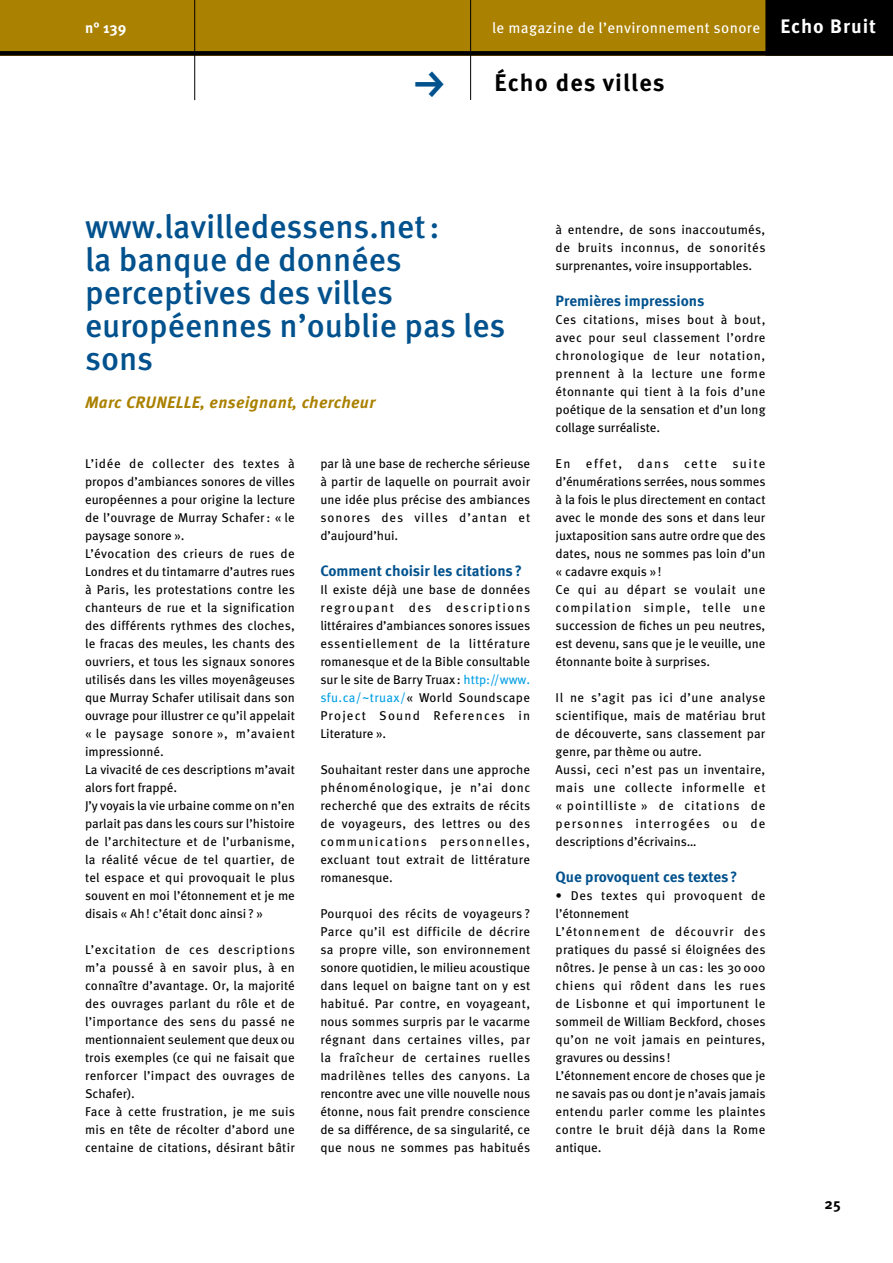
<style>
.page{position:relative;width:893px;height:1263px;background:#fff}
.page>*{position:absolute;margin:0;border:0;box-sizing:border-box;transform-origin:0 0}
.t1{font:45px "FF Dingbests";color:#00518d}
.t2{font:500 33px/33px "Meta OT";color:#00518d}
.t3{font:700 24px "Meta OT";letter-spacing:.045em;color:#000}
.t4{font:italic 700 16.5px "Meta OT";letter-spacing:.02em;color:#aa8100}
.t5{font:700 15px "Meta OT";color:#00518d}
.t6{font:15px "Meta OT";letter-spacing:.025em;color:#fff}
.t7{font:700 15px "Meta OT";color:#fff}
.t8{font:700 15px "Meta OT";color:#000}
.t9{font:12.75px/18px "Meta OT";letter-spacing:.01em;color:#000;text-align:justify}
.s1{font-weight:700;font-size:19.5px}
.s2{color:#009fe3}
</style>
<div class="page">
<div style="left:0;top:0;width:893px;height:56px;background:#aa8100"></div>
<hr style="left:470px;top:0;width:1px;height:100px;background:#000">
<hr style="left:194px;top:0;width:1px;height:100px;background:#000">
<div style="left:765px;top:0;width:128px;height:56px;background:#000"></div>
<div style="left:0;top:51px;width:893px;height:5px;background:#000"></div>
<p class="t7" style="left:85px;top:18px;width:43px">n° 139</p>
<p class="t6" style="left:492px;top:19px;width:385px">le magazine de l’environnement sonore <span class="s1">Echo Bruit</span></p>
<h1 class="t1" style="left:405px;top:101px;width:35px;rotate:-90deg">g</h1>
<h3 class="t3" style="left:495px;top:68px;width:171px">Écho des villes</h3>
<h2 class="t2" style="left:85px;top:210px;width:422px">www.lavilledessens.net:<br>la banque de données perceptives des villes européennes n’oublie pas les sons</h2>
<p class="t4" style="left:85px;top:392px;width:292px">Marc CRUNELLE, enseignant, chercheur</p>
<p class="t9" style="left:85px;top:455px;width:211px;text-align:left">L’idée de collecter des textes à propos d’ambiances sonores de villes européennes a pour origine la lecture de l’ouvrage de Murray Schafer: « le paysage sonore ».<br>L’évocation des crieurs de rues de Londres et du tintamarre d’autres rues à Paris, les protestations contre les chanteurs de rue et la signification des différents rythmes des cloches, le fracas des meules, les chants des ouvriers, et tous les signaux sonores utilisés dans les villes moyenâgeuses que Murray Schafer utilisait dans son ouvrage pour illustrer ce qu’il appelait « le paysage sonore », m’avaient impressionné.<br>La vivacité de ces descriptions m’avait alors fort frappé.<br>J’y voyais la vie urbaine comme on n’en parlait pas dans les cours sur l’histoire de l’architecture et de l’urbanisme, la réalité vécue de tel quartier, de tel espace et qui provoquait le plus souvent en moi l’étonnement et je me disais « Ah! c’était donc ainsi ? »</p>
<p class="t9" style="left:85px;top:941px;width:211px;text-align:left">L’excitation de ces descriptions m’a poussé à en savoir plus, à en connaître d’avantage. Or, la majorité des ouvrages parlant du rôle et de l’importance des sens du passé ne mentionnaient seulement que deux ou trois exemples (ce qui ne faisait que renforcer l’impact des ouvrages de Schafer).<br>Face à cette frustration, je me suis mis en tête de récolter d’abord une centaine de citations, désirant bâtir</p>
<p class="t9" style="left:320px;top:455px;width:211px">par là une base de recherche sérieuse à partir de laquelle on pourrait avoir une idée plus précise des ambiances sonores des villes d’antan et d’aujourd’hui.</p>
<p class="t5" style="left:320px;top:561px;width:203px">Comment choisir les citations?</p>
<p class="t9" style="left:320px;top:581px;width:211px">Il existe déjà une base de données regroupant des descriptions littéraires d’ambiances sonores issues essentiellement de la littérature romanesque et de la Bible consultable sur le site de Barry Truax: <span class="s2">http://www. sfu.ca/~truax/</span>« World Soundscape Project Sound References in Literature ».</p>
<p class="t9" style="left:320px;top:761px;width:211px">Souhaitant rester dans une approche phénoménologique, je n’ai donc recherché que des extraits de récits de voyageurs, des lettres ou des communications personnelles, excluant tout extrait de littérature romanesque.</p>
<p class="t9" style="left:320px;top:905px;width:211px">Pourquoi des récits de voyageurs ?<br>Parce qu’il est difficile de décrire sa propre ville, son environnement sonore quotidien, le milieu acoustique dans lequel on baigne tant on y est habitué. Par contre, en voyageant, nous sommes surpris par le vacarme régnant dans certaines villes, par la fraîcheur de certaines ruelles madrilènes telles des canyons. La rencontre avec une ville nouvelle nous étonne, nous fait prendre conscience de sa différence, de sa singularité, ce que nous ne sommes pas habitués</p>
<p class="t9" style="left:556px;top:221px;width:211px">à entendre, de sons inaccoutumés, de bruits inconnus, de sonorités surprenantes, voire insupportables.</p>
<p class="t5" style="left:556px;top:291px;width:150px">Premières impressions</p>
<p class="t9" style="left:556px;top:311px;width:211px">Ces citations, mises bout à bout, avec pour seul classement l’ordre chronologique de leur notation, prennent à la lecture une forme étonnante qui tient à la fois d’une poétique de la sensation et d’un long collage surréaliste.</p>
<p class="t9" style="left:556px;top:455px;width:211px;text-align:left">En effet, dans cette suite d’énumérations serrées, nous sommes à la fois le plus directement en contact avec le monde des sons et dans leur juxtaposition sans autre ordre que des dates, nous ne sommes pas loin d’un « cadavre exquis »!<br>Ce qui au départ se voulait une compilation simple, telle une succession de fiches un peu neutres, est devenu, sans que je le veuille, une étonnante boite à surprises.</p>
<p class="t9" style="left:556px;top:689px;width:212px;text-align:left">Il ne s’agit pas ici d’une analyse scientifique, mais de matériau brut de découverte, sans classement par genre, par thème ou autre.<br>Aussi, ceci n’est pas un inventaire, mais une collecte informelle et « pointilliste » de citations de personnes interrogées ou de descriptions d’écrivains…</p>
<p class="t5" style="left:556px;top:867px;width:183px">Que provoquent ces textes?</p>
<p class="t9" style="left:556px;top:887px;width:211px;text-align:left">• Des textes qui provoquent de l’étonnement<br>L’étonnement de découvrir des pratiques du passé si éloignées des nôtres. Je pense à un cas : les 30000 chiens qui rôdent dans les rues de Lisbonne et qui importunent le sommeil de William Beckford, choses qu’on ne voit jamais en peintures, gravures ou dessins!<br>L’étonnement encore de choses que je ne savais pas ou dont je n’avais jamais entendu parler comme les plaintes contre le bruit déjà dans la Rome antique.</p>
<p class="t8" style="left:825px;top:1194px;width:18px">25</p>
</div>
